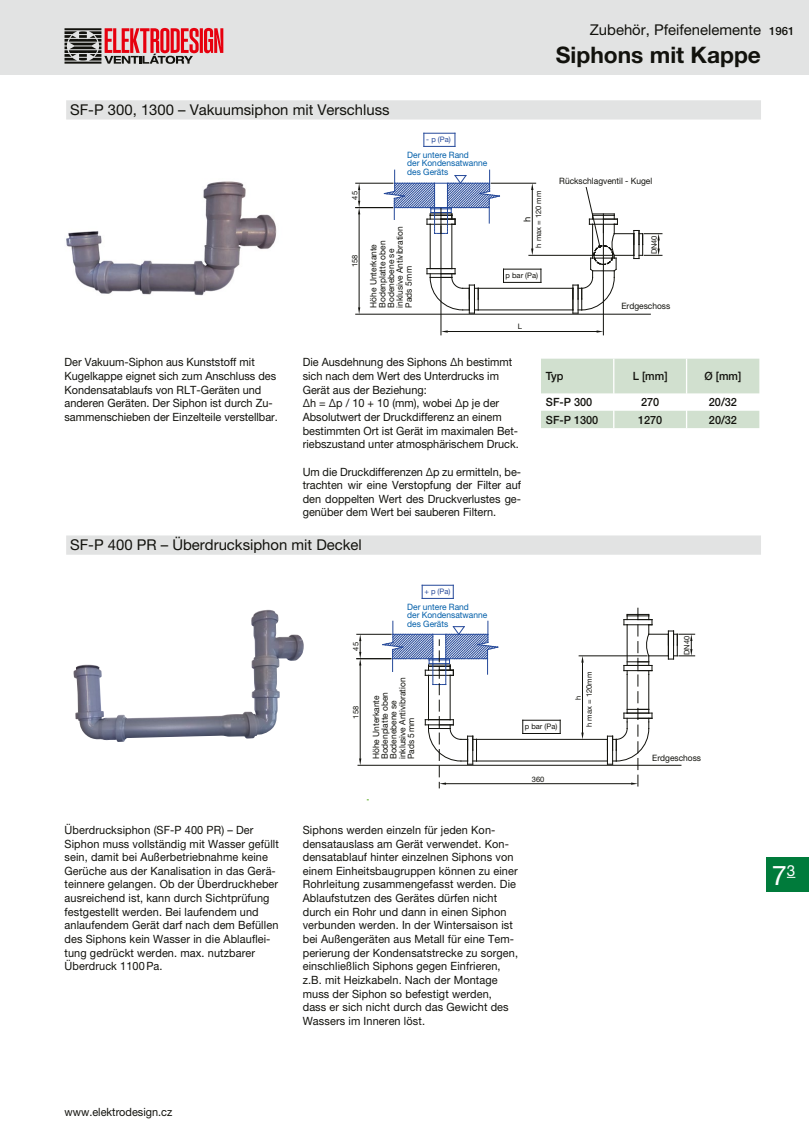
<style>
.page{position:relative;width:809px;height:1141px;background:#fff}
.page>*{position:absolute;margin:0;border:0;box-sizing:border-box;transform-origin:0 0}
.t1{font:27.12px "Helvetica Neue LT Pro";color:#fff}
.t2{font:700 22.75px "Helvetica Neue LT Pro";color:#12120d}
.t3{font:14.88px "Helvetica Neue LT Pro";color:#12120d}
.t4{font:11.38px/13.7px "Helvetica Neue LT Pro";letter-spacing:.01em;color:#12120d;scale:.96 1}
.t5{font:500 11.38px "Helvetica Neue LT Pro";color:#12120d;scale:.96 1}
.t6{font:9.45px "Helvetica Neue LT Pro";color:#12120d}
.t7{font:8.75px/8.8px "Helvetica Neue LT Pro";color:#12120d;scale:.96 1}
.t8{font:8.75px/8.8px "Helvetica Neue LT Pro";color:#005ea9;scale:.96 1}
.t9{font:7.52px/9.1px "Helvetica Neue LT Pro";color:#12120d}
.t10{font:7.52px/8.9px "Helvetica Neue LT Pro";color:#244899}
.s1{font-weight:500;font-size:11.38px}
</style>
<div class="page">
<div style="left:0;top:0;width:809px;height:74px;background:#e2e3e3"></div>
<div style="left:766px;top:858px;width:43px;height:34px;background:#007b3b"></div>
<svg style="left:64px;top:28px;width:159px;height:36px"></svg>
<div style="left:66px;top:100px;width:695px;height:20px;background:#e2e3e3"></div>
<div style="left:66px;top:535px;width:695px;height:20px;background:#e2e3e3"></div>
<img style="left:66px;top:181px;width:211px;height:115px">
<svg style="left:541px;top:359px;width:218px;height:69px"></svg>
<img style="left:73px;top:610px;width:207px;height:132px">
<hr style="left:476px;top:739px;width:131px;height:1px;background:#12120d">
<hr style="left:476px;top:761px;width:131px;height:1px;background:#12120d">
<hr style="left:358px;top:765px;width:323px;height:1px;background:#12120d">
<hr style="left:360px;top:665px;width:1px;height:93px;background:#12120d">
<svg style="left:359px;top:758px;width:2px;height:7px"></svg>
<hr style="left:357px;top:634px;width:34px;height:1px;background:#12120d">
<hr style="left:357px;top:658px;width:34px;height:1px;background:#12120d">
<svg style="left:359px;top:634px;width:2px;height:31px"></svg>
<svg style="left:522px;top:721px;width:1px;height:12px"></svg>
<hr style="left:522px;top:733px;width:38px;height:1px;background:#12120d">
<svg style="left:560px;top:720px;width:1px;height:13px"></svg>
<hr style="left:522px;top:720px;width:38px;height:1px;background:#12120d">
<hr style="left:579px;top:656px;width:68px;height:1px;background:#12120d">
<hr style="left:582px;top:663px;width:1px;height:70px;background:#12120d">
<svg style="left:581px;top:656px;width:2px;height:7px"></svg>
<hr style="left:446px;top:783px;width:185px;height:1px;background:#12120d">
<svg style="left:607px;top:608px;width:87px;height:178px"></svg>
<svg style="left:382px;top:585px;width:116px;height:203px"></svg>
<div style="left:649px;top:743px;width:62px;height:21px;background:#fff"></div>
<div style="left:370px;top:672px;width:47px;height:90px;background:#fff"></div>
<hr style="left:430px;top:224px;width:1px;height:45px;background:#12120d">
<hr style="left:451px;top:224px;width:1px;height:45px;background:#12120d">
<svg style="left:426px;top:268px;width:53px;height:46px"></svg>
<hr style="left:478px;top:288px;width:95px;height:1px;background:#12120d">
<hr style="left:478px;top:309px;width:95px;height:1px;background:#12120d">
<hr style="left:356px;top:314px;width:294px;height:1px;background:#12120d">
<hr style="left:359px;top:214px;width:1px;height:93px;background:#12120d">
<svg style="left:358px;top:307px;width:2px;height:7px"></svg>
<hr style="left:356px;top:183px;width:37px;height:1px;background:#12120d">
<hr style="left:356px;top:207px;width:36px;height:1px;background:#12120d">
<svg style="left:358px;top:183px;width:2px;height:31px"></svg>
<svg style="left:503px;top:270px;width:1px;height:12px"></svg>
<hr style="left:503px;top:282px;width:38px;height:1px;background:#12120d">
<svg style="left:540px;top:270px;width:1px;height:12px"></svg>
<hr style="left:503px;top:269px;width:38px;height:1px;background:#12120d">
<hr style="left:491px;top:183px;width:44px;height:1px;background:#12120d">
<hr style="left:529px;top:255px;width:83px;height:1px;background:#12120d">
<hr style="left:532px;top:190px;width:1px;height:59px;background:#12120d">
<svg style="left:531px;top:183px;width:2px;height:7px"></svg>
<hr style="left:440px;top:226px;width:1px;height:109px;background:#12120d">
<hr style="left:603px;top:225px;width:1px;height:110px;background:#12120d">
<hr style="left:448px;top:331px;width:148px;height:1px;background:#12120d">
<svg style="left:441px;top:330px;width:7px;height:3px"></svg>
<svg style="left:596px;top:330px;width:7px;height:3px"></svg>
<svg style="left:572px;top:187px;width:90px;height:127px"></svg>
<svg style="left:384px;top:133px;width:116px;height:101px"></svg>
<div style="left:367px;top:220px;width:47px;height:91px;background:#fff"></div>
<div style="left:618px;top:291px;width:86px;height:21px;background:#fff"></div>
<h3 class="t3" style="left:70px;top:101px;width:321px">SF-P 300, 1300 – Vakuumsiphon mit Verschluss</h3>
<p class="t9" style="left:350px;top:199px;width:10px;rotate:-90deg">45</p>
<p class="t10" style="left:426px;top:135px;width:26px">- p (Pa)</p>
<p class="t8" style="left:407px;top:150px;width:85px">Der untere Rand<br>der Kondensatwanne des Geräts</p>
<p class="t10" style="left:420px;top:152px;width:60px">Spodní hrana kondenzátní vany jednotky</p>
<p class="t9" style="left:350px;top:267px;width:14px;rotate:-90deg">158</p>
<p class="t9" style="left:369px;top:310px;width:90px;rotate:-90deg">Výška spodní hrany podlahového panelu nad úrovní podlahy se započtením antivibračních podložek tl. 5mm.</p>
<p class="t7" style="left:369px;top:308px;width:86px;rotate:-90deg">Höhe Unterkante<br>Bodenplatte oben<br>Bodenebene se inklusive Antivibration<br>Pads 5mm</p>
<h3 class="t3" style="left:590px;top:21px;width:206px">Zubehör, Pfeifenelemente <span class="s1">1961</span></h3>
<h2 class="t2" style="left:556px;top:41px;width:207px">Siphons mit Kappe</h2>
<p class="t9" style="left:534px;top:248px;width:59px;rotate:-90deg">h max = 120 mm</p>
<p class="t6" style="left:521px;top:222px;width:7px;rotate:-90deg">h</p>
<p class="t9" style="left:505px;top:271px;width:34px">p bar (Pa)</p>
<p class="t9" style="left:518px;top:321px;width:6px">L</p>
<p class="t7" style="left:559px;top:176px;width:98px">Rückschlagventil - Kugel</p>
<p class="t9" style="left:558px;top:177px;width:80px">zpětná klapka – kulička</p>
<p class="t9" style="left:649px;top:254px;width:21px;rotate:-90deg">DN40</p>
<p class="t9" style="left:621px;top:301px;width:29px">podlahy</p>
<p class="t7" style="left:621px;top:302px;width:52px">Erdgeschoss</p>
<p class="t4" style="left:64px;top:355px;width:224px">Der Vakuum-Siphon aus Kunststoff mit Kugelkappe eignet sich zum Anschluss des Kondensatablaufs von RLT-Geräten und anderen Geräten. Der Siphon ist durch Zu&shy;sammenschieben der Einzelteile verstellbar.</p>
<p class="t4" style="left:303px;top:355px;width:227px">Die Ausdehnung des Siphons Δh bestimmt sich nach dem Wert des Unterdrucks im Gerät aus der Beziehung:<br>Δh = Δp / 10 + 10 (mm), wobei Δp je der Absolutwert der Druckdifferenz an einem bestimmten Ort ist Gerät im maximalen Bet&shy;riebszustand unter atmosphärischem Druck.</p>
<p class="t4" style="left:303px;top:464px;width:229px;text-align:justify">Um die Druckdifferenzen Δp zu ermitteln, be&shy;trachten wir eine Verstopfung der Filter auf den doppelten Wert des Druckverlustes ge&shy;genüber dem Wert bei sauberen Filtern.</p>
<h3 class="t3" style="left:70px;top:536px;width:293px">SF-P 400 PR – Überdrucksiphon mit Deckel</h3>
<p class="t9" style="left:351px;top:651px;width:10px;rotate:-90deg">45</p>
<p class="t10" style="left:424px;top:587px;width:28px">+ p (Pa)</p>
<p class="t8" style="left:407px;top:602px;width:85px">Der untere Rand<br>der Kondensatwanne des Geräts</p>
<p class="t10" style="left:418px;top:603px;width:60px">Spodní hrana kondenzátní vany jednotky</p>
<p class="t5" style="left:546px;top:369px;width:20px">Typ</p>
<p class="t5" style="left:632px;top:369px;width:38px">L [mm]</p>
<p class="t5" style="left:704px;top:369px;width:40px">Ø [mm]</p>
<p class="t5" style="left:546px;top:395px;width:50px">SF-P 300</p>
<p class="t5" style="left:641px;top:395px;width:20px">270</p>
<p class="t5" style="left:709px;top:395px;width:31px">20/32</p>
<p class="t5" style="left:546px;top:413px;width:56px">SF-P 1300</p>
<p class="t5" style="left:638px;top:413px;width:27px">1270</p>
<p class="t5" style="left:709px;top:413px;width:31px">20/32</p>
<p class="t9" style="left:682px;top:655px;width:21px;rotate:-90deg">DN40</p>
<p class="t9" style="left:351px;top:719px;width:14px;rotate:-90deg">158</p>
<p class="t9" style="left:369px;top:761px;width:90px;rotate:-90deg">Výška spodní hrany podlahového panelu nad úrovní podlahy se započtením antivibračních podložek tl. 5mm.</p>
<p class="t9" style="left:572px;top:727px;width:56px;line-height:10.8px;text-align:center;rotate:-90deg">h<br>h max = 120mm</p>
<p class="t9" style="left:532px;top:775px;width:14px">360</p>
<p class="t7" style="left:371px;top:759px;width:86px;rotate:-90deg">Höhe Unterkante<br>Bodenplatte oben<br>Bodenebene se inklusive Antivibration<br>Pads 5mm</p>
<p class="t9" style="left:525px;top:722px;width:34px">p bar (Pa)</p>
<p class="t4" style="left:64px;top:823px;width:225px">Überdrucksiphon (SF-P 400 PR) – Der Siphon muss vollständig mit Wasser gefüllt sein, damit bei Außerbetriebnahme keine Gerüche aus der Kanalisation in das Gerä&shy;teinnere gelangen. Ob der Überdruckheber ausreichend ist, kann durch Sichtprüfung festgestellt werden. Bei laufendem und anlaufendem Gerät darf nach dem Befüllen des Siphons kein Wasser in die Ablauflei&shy;tung gedrückt werden. max. nutzbarer Überdruck 1100Pa.</p>
<p class="t4" style="left:303px;top:823px;width:226px">Siphons werden einzeln für jeden Kon&shy;densatauslass am Gerät verwendet. Kon&shy;densatablauf hinter einzelnen Siphons von einem Einheitsbaugruppen können zu einer Rohrleitung zusammengefasst werden. Die Ablaufstutzen des Gerätes dürfen nicht durch ein Rohr und dann in einen Siphon verbunden werden. In der Wintersaison ist bei Außengeräten aus Metall für eine Tem&shy;perierung der Kondensatstrecke zu sorgen, einschließlich Siphons gegen Einfrieren, z.B. mit Heizkabeln. Nach der Montage muss der Siphon so befestigt werden, dass er sich nicht durch das Gewicht des Wassers im Inneren löst.</p>
<p class="t4" style="left:64px;top:1105px;width:114px">www.elektrodesign.cz</p>
<p class="t7" style="left:652px;top:754px;width:52px">Erdgeschoss</p>
<p class="t9" style="left:653px;top:754px;width:29px">podlahy</p>
<h1 class="t1" style="left:771px;top:859px;width:25px">7<sup>3</sup></h1>
</div>
